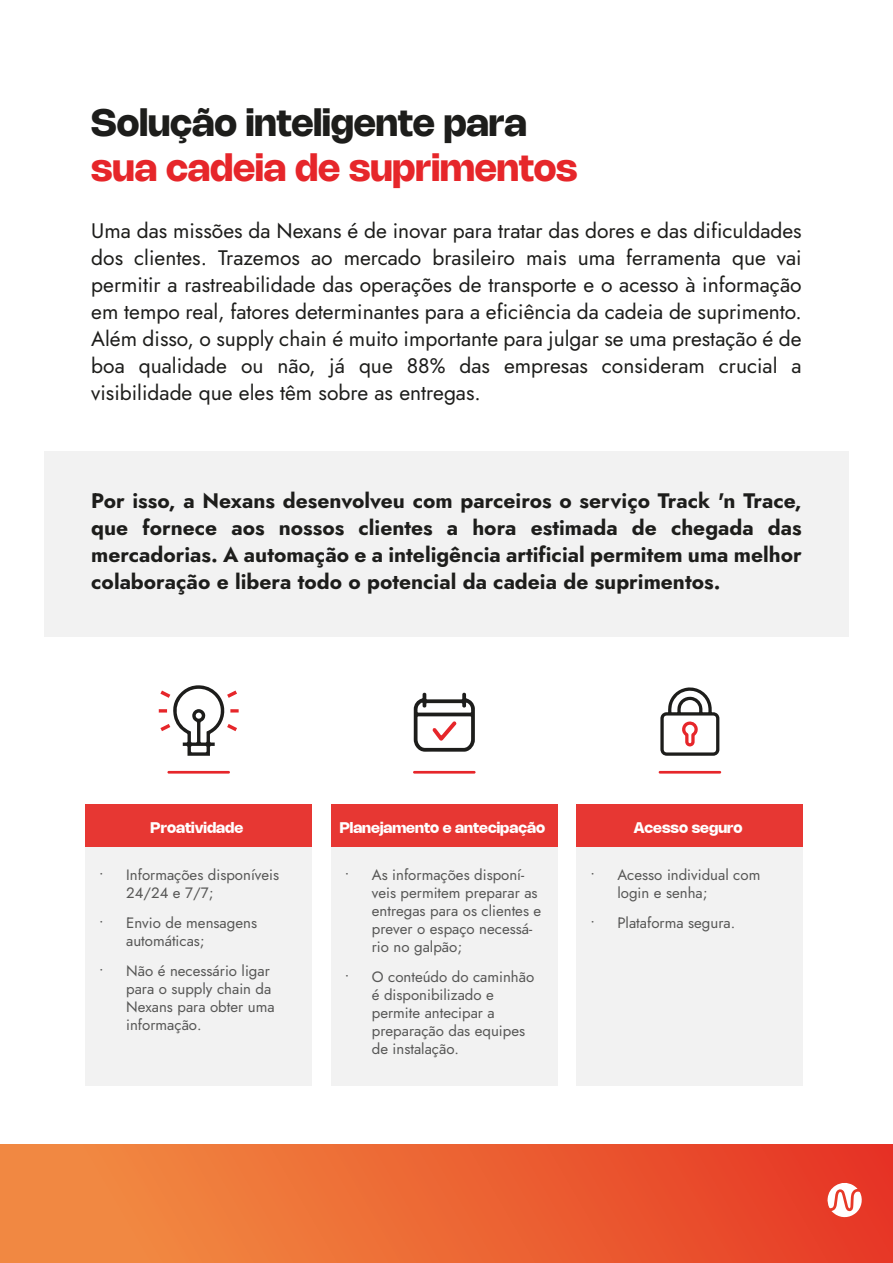
<style>
.page{position:relative;width:893px;height:1263px;background:#fff}
.page>*{position:absolute;margin:0;border:0;box-sizing:border-box;transform-origin:0 0}
.t1{font:700 37.5px "Nohemi";color:#1d1d1b}
.t2{font:700 37.5px "Nohemi";color:#e6262a}
.t3{font:21px/27px "Jost";color:#1d1d1b;text-align:justify}
.t4{font:700 21px/27px "Jost";color:#1d1d1b;text-align:justify}
.t5{font:15px/18px "Jost";color:#575756}
.t6{font:700 15px "Nohemi";color:#fff}
</style>
<div class="page">
<div style="left:0;top:1144px;width:893px;height:119px;background:linear-gradient(to right,#f29244,#e63725)"></div>
<div style="left:44px;top:452px;width:805px;height:185px;background:#f2f2f2"></div>
<svg style="left:827px;top:1182px;width:36px;height:36px"></svg>
<div style="left:331px;top:846px;width:227px;height:240px;background:#f2f2f2"></div>
<div style="left:85px;top:846px;width:227px;height:240px;background:#f2f2f2"></div>
<div style="left:577px;top:846px;width:226px;height:240px;background:#f2f2f2"></div>
<div style="left:85px;top:804px;width:227px;height:42px;background:#e73733"></div>
<div style="left:331px;top:804px;width:227px;height:42px;background:#e73733"></div>
<div style="left:577px;top:804px;width:226px;height:42px;background:#e73733"></div>
<svg style="left:167px;top:771px;width:63px;height:3px"></svg>
<svg style="left:159px;top:685px;width:80px;height:71px"></svg>
<svg style="left:413px;top:771px;width:63px;height:3px"></svg>
<svg style="left:414px;top:693px;width:61px;height:59px"></svg>
<svg style="left:659px;top:771px;width:62px;height:3px"></svg>
<svg style="left:660px;top:687px;width:59px;height:69px"></svg>
<h1 class="t1" style="left:91px;top:100px;width:437px">Solução inteligente para</h1>
<h1 class="t2" style="left:91px;top:145px;width:488px">sua cadeia de suprimentos</h1>
<p class="t3" style="left:91px;top:217px;width:712px">Uma das missões da Nexans é de inovar para tratar das dores e das dificuldades dos clientes. Trazemos ao mercado brasileiro mais uma ferramenta que vai permitir a rastreabilidade das operações de transporte e o acesso à informação em tempo real, fatores determinantes para a eficiência da cadeia de suprimento.<br>Além disso, o supply chain é muito importante para julgar se uma prestação é de boa qualidade ou não, já que 88% das empresas consideram crucial a visibilidade que eles têm sobre as entregas.</p>
<p class="t4" style="left:91px;top:487px;width:712px">Por isso, a Nexans desenvolveu com parceiros o serviço Track 'n Trace, que fornece aos nossos clientes a hora estimada de chegada das mercadorias. A automação e a inteligência artificial permitem uma melhor colaboração e libera todo o potencial da cadeia de suprimentos.</p>
<p class="t6" style="left:151px;top:820px;width:94px">Proatividade</p>
<p class="t6" style="left:340px;top:820px;width:207px">Planejamento e antecipação</p>
<p class="t6" style="left:634px;top:820px;width:110px">Acesso seguro</p>
<p class="t5" style="left:126px;top:865px;width:154px;text-indent:-27px">• Informações disponíveis<br>24/24 e 7/7;</p>
<p class="t5" style="left:126px;top:913px;width:132px;text-indent:-27px">• Envio de mensagens automáticas;</p>
<p class="t5" style="left:126px;top:961px;width:150px;text-indent:-27px">• Não é necessário ligar para o supply chain da<br>Nexans para obter uma informação.</p>
<p class="t5" style="left:372px;top:865px;width:171px;text-indent:-27px">• As informações disponí&shy;veis permitem preparar as entregas para os clientes e prever o espaço necessá&shy;rio no galpão;</p>
<p class="t5" style="left:372px;top:967px;width:164px;text-indent:-27px">• O conteúdo do caminhão é disponibilizado e permite antecipar a preparação das equipes de instalação.</p>
<p class="t5" style="left:617px;top:865px;width:144px;text-indent:-27px">• Acesso individual com login e senha;</p>
<p class="t5" style="left:590px;top:913px;width:146px">• Plataforma segura.</p>
</div>
